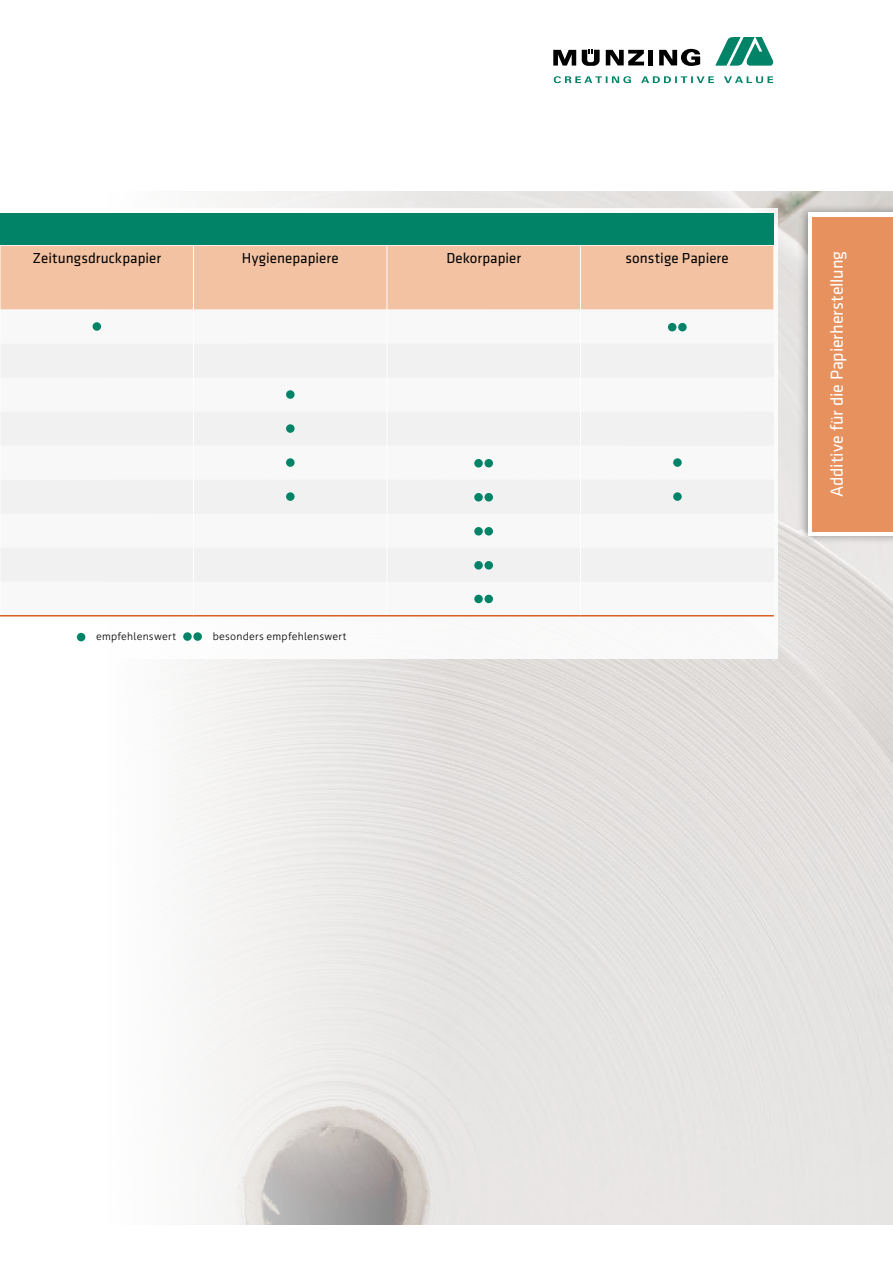
<style>
.page{position:relative;width:893px;height:1263px;background:#fff}
.page>*{position:absolute;margin:0;border:0;box-sizing:border-box;transform-origin:0 0}
.t1{font:18px "Klavika";letter-spacing:-.01em;color:#fff}
.t2{font:15px "Klavika";color:#000}
.t3{font:300 10.5px "Aller";letter-spacing:.02em;color:#000}
</style>
<div class="page">
<img style="left:175px;top:191px;width:718px;height:1034px">
<svg style="left:553px;top:37px;width:220px;height:46px"></svg>
<div style="left:797px;top:204px;width:96px;height:340px;background:#000;opacity:.35"></div>
<div style="left:808px;top:213px;width:85px;height:323px;background:#fff"></div>
<div style="left:0;top:208px;width:778px;height:451px;background:#f8f8f8"></div>
<div style="left:812px;top:217px;width:81px;height:314px;background:#e7915e"></div>
<div style="left:1px;top:246px;width:772px;height:64px;background:#f3c2a2"></div>
<hr style="left:193px;top:246px;width:1px;height:64px;background:#fff">
<hr style="left:387px;top:246px;width:1px;height:64px;background:#fff">
<hr style="left:580px;top:246px;width:1px;height:64px;background:#fff">
<hr style="left:193px;top:344px;width:1px;height:34px;background:#fff">
<hr style="left:387px;top:344px;width:1px;height:34px;background:#fff">
<hr style="left:580px;top:344px;width:1px;height:34px;background:#fff">
<hr style="left:193px;top:378px;width:1px;height:34px;background:#fff">
<hr style="left:387px;top:378px;width:1px;height:34px;background:#fff">
<hr style="left:580px;top:378px;width:1px;height:34px;background:#fff">
<hr style="left:193px;top:412px;width:1px;height:34px;background:#fff">
<hr style="left:387px;top:412px;width:1px;height:34px;background:#fff">
<hr style="left:580px;top:412px;width:1px;height:34px;background:#fff">
<hr style="left:193px;top:480px;width:1px;height:34px;background:#fff">
<hr style="left:387px;top:480px;width:1px;height:34px;background:#fff">
<hr style="left:580px;top:480px;width:1px;height:34px;background:#fff">
<hr style="left:193px;top:514px;width:1px;height:34px;background:#fff">
<hr style="left:387px;top:514px;width:1px;height:34px;background:#fff">
<hr style="left:580px;top:514px;width:1px;height:34px;background:#fff">
<hr style="left:193px;top:548px;width:1px;height:34px;background:#fff">
<hr style="left:387px;top:548px;width:1px;height:34px;background:#fff">
<hr style="left:580px;top:548px;width:1px;height:34px;background:#fff">
<hr style="left:0;top:615px;width:193px;height:1px;background:#da5f21">
<hr style="left:193px;top:615px;width:194px;height:1px;background:#da5f21">
<hr style="left:387px;top:615px;width:193px;height:1px;background:#da5f21">
<hr style="left:580px;top:615px;width:194px;height:1px;background:#da5f21">
<div style="left:93px;top:322px;width:8px;height:9px;background:#008367;border-radius:50%"></div>
<div style="left:668px;top:323px;width:8px;height:8px;background:#008367;border-radius:50%"></div>
<div style="left:678px;top:323px;width:9px;height:8px;background:#008367;border-radius:50%"></div>
<div style="left:286px;top:390px;width:9px;height:9px;background:#008367;border-radius:50%"></div>
<div style="left:286px;top:424px;width:9px;height:9px;background:#008367;border-radius:50%"></div>
<div style="left:286px;top:458px;width:9px;height:9px;background:#008367;border-radius:50%"></div>
<div style="left:474px;top:459px;width:9px;height:8px;background:#008367;border-radius:50%"></div>
<div style="left:484px;top:459px;width:9px;height:8px;background:#008367;border-radius:50%"></div>
<div style="left:673px;top:458px;width:9px;height:9px;background:#008367;border-radius:50%"></div>
<div style="left:286px;top:492px;width:9px;height:9px;background:#008367;border-radius:50%"></div>
<div style="left:474px;top:493px;width:9px;height:8px;background:#008367;border-radius:50%"></div>
<div style="left:484px;top:493px;width:9px;height:8px;background:#008367;border-radius:50%"></div>
<div style="left:673px;top:492px;width:9px;height:9px;background:#008367;border-radius:50%"></div>
<div style="left:474px;top:527px;width:9px;height:8px;background:#008367;border-radius:50%"></div>
<div style="left:484px;top:527px;width:9px;height:8px;background:#008367;border-radius:50%"></div>
<div style="left:474px;top:561px;width:9px;height:8px;background:#008367;border-radius:50%"></div>
<div style="left:484px;top:561px;width:9px;height:8px;background:#008367;border-radius:50%"></div>
<div style="left:474px;top:595px;width:9px;height:8px;background:#008367;border-radius:50%"></div>
<div style="left:484px;top:595px;width:9px;height:8px;background:#008367;border-radius:50%"></div>
<div style="left:0;top:213px;width:774px;height:31px;background:#008367"></div>
<div style="left:77px;top:633px;width:8px;height:8px;background:#008367;border-radius:50%"></div>
<div style="left:183px;top:632px;width:9px;height:9px;background:#008367;border-radius:50%"></div>
<div style="left:193px;top:632px;width:9px;height:9px;background:#008367;border-radius:50%"></div>
<p class="t2" style="left:32px;top:250px;width:130px">Zeitungsdruckpapier</p>
<p class="t2" style="left:242px;top:250px;width:98px">Hygienepapiere</p>
<p class="t2" style="left:446px;top:250px;width:76px">Dekorpapier</p>
<p class="t2" style="left:626px;top:250px;width:105px">sonstige Papiere</p>
<p class="t3" style="left:96px;top:630px;width:81px">empfehlenswert</p>
<p class="t3" style="left:213px;top:630px;width:135px">besonders empfehlenswert</p>
<p class="t1" style="left:827px;top:497px;width:248px;rotate:-90deg">Additive für die Papierherstellung</p>
</div>
